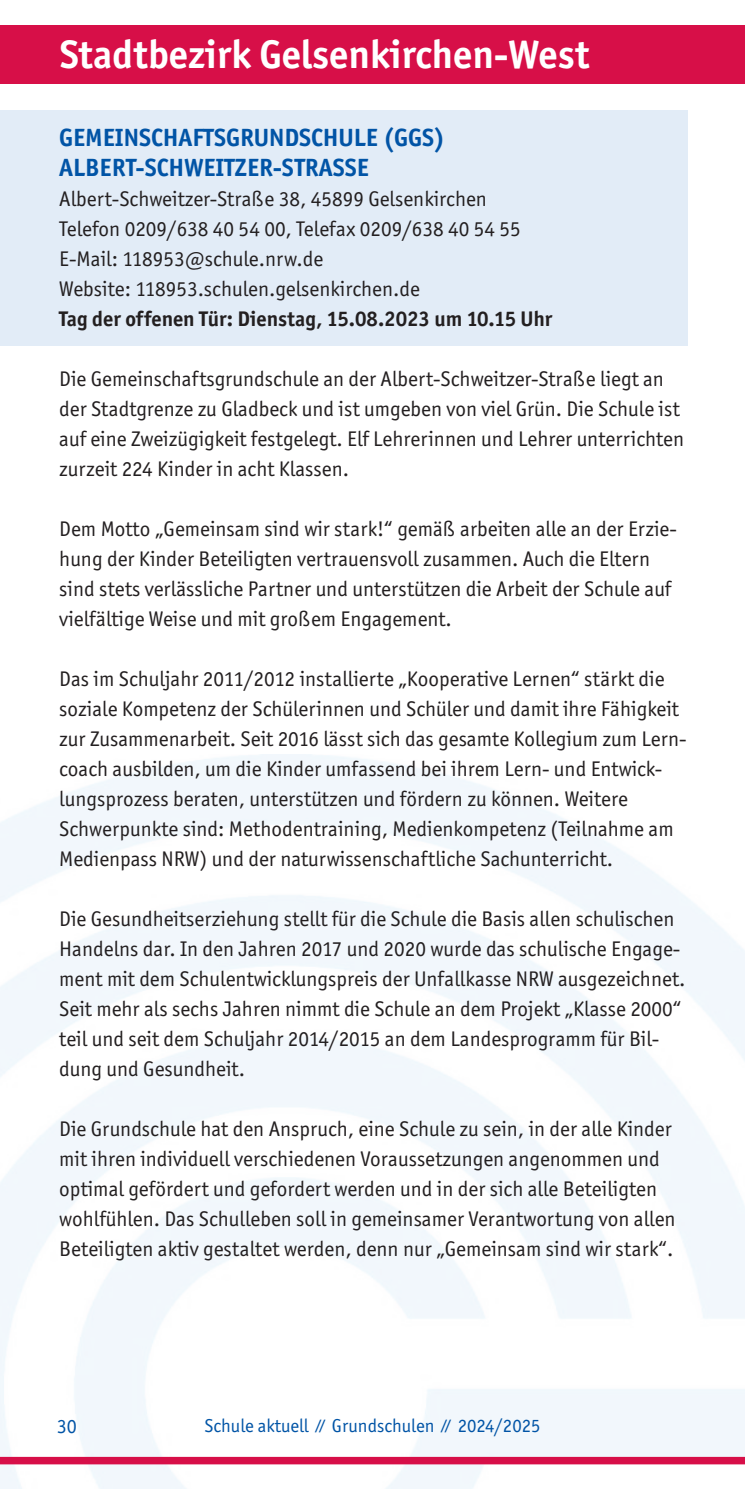
<style>
.page{position:relative;width:745px;height:1489px;background:#fff}
.page>*{position:absolute;margin:0;border:0;box-sizing:border-box;transform-origin:0 0}
.t1{font:700 40px "Officina Sans ITC Std";color:#fff}
.t2{font:700 25px/30px "Officina Sans ITC Std";color:#0154a6}
.t3{font:21.25px/30px "Officina Sans ITC Std";color:#231f20}
.t4{font:700 21.25px "Officina Sans ITC Std";color:#231f20}
.t5{font:20px "Officina Sans ITC Std";color:#0154a6}
.t6{font:18.75px "Officina Sans ITC Std";color:#0154a6}
</style>
<div class="page">
<div style="left:0;top:110px;width:687px;height:236px;background:#e2ecf7"></div>
<div style="left:0;top:25px;width:744px;height:58px;background:#d70f48"></div>
<div style="left:0;top:1456px;width:744px;height:8px;background:#d70f48"></div>
<h1 class="t1" style="left:60px;top:40px;width:531px">Stadtbezirk Gelsenkirchen-West</h1>
<p class="t2" style="left:59px;top:125px;width:387px">GEMEINSCHAFTSGRUNDSCHULE (GGS)<br>ALBERT-SCHWEITZER-STRASSE</p>
<p class="t3" style="left:59px;top:186px;width:462px">Albert-Schweitzer-Straße 38, 45899 Gelsenkirchen Telefon 0209/638 40 54 00, Telefax 0209/638 40 54 55<br>E-Mail: 118953@schule.nrw.de<br>Website: 118953.schulen.gelsenkirchen.de</p>
<p class="t4" style="left:59px;top:311px;width:494px">Tag der offenen Tür: Dienstag, 15.08.2023 um 10.15 Uhr</p>
<p class="t3" style="left:59px;top:366px;width:626px">Die Gemeinschaftsgrundschule an der Albert-Schweitzer-Straße liegt an der Stadtgrenze zu Gladbeck und ist umgeben von viel Grün. Die Schule ist auf eine Zweizügigkeit festgelegt. Elf Lehrerinnen und Lehrer unterrichten zurzeit 224 Kinder in acht Klassen.</p>
<p class="t3" style="left:59px;top:516px;width:618px">Dem Motto „Gemeinsam sind wir stark!“ gemäß arbeiten alle an der Erzie&shy;hung der Kinder Beteiligten vertrauensvoll zusammen. Auch die Eltern sind stets verlässliche Partner und unterstützen die Arbeit der Schule auf vielfältige Weise und mit großem Engagement.</p>
<p class="t3" style="left:59px;top:666px;width:628px">Das im Schuljahr 2011/2012 installierte „Kooperative Lernen“ stärkt die soziale Kompetenz der Schülerinnen und Schüler und damit ihre Fähigkeit zur Zusammenarbeit. Seit 2016 lässt sich das gesamte Kollegium zum Lern&shy;coach ausbilden, um die Kinder umfassend bei ihrem Lern- und Entwick&shy;lungsprozess beraten, unterstützen und fördern zu können. Weitere Schwerpunkte sind: Methodentraining, Medienkompetenz (Teilnahme am Medienpass NRW) und der naturwissenschaftliche Sachunterricht.</p>
<p class="t3" style="left:59px;top:906px;width:627px">Die Gesundheitserziehung stellt für die Schule die Basis allen schulischen Handelns dar. In den Jahren 2017 und 2020 wurde das schulische Engage&shy;ment mit dem Schulentwicklungspreis der Unfallkasse NRW ausgezeichnet.<br>Seit mehr als sechs Jahren nimmt die Schule an dem Projekt „Klasse 2000“ teil und seit dem Schuljahr 2014/2015 an dem Landesprogramm für Bil&shy;dung und Gesundheit.</p>
<p class="t3" style="left:59px;top:1116px;width:617px">Die Grundschule hat den Anspruch, eine Schule zu sein, in der alle Kinder mit ihren individuell verschiedenen Voraussetzungen angenommen und optimal gefördert und gefordert werden und in der sich alle Beteiligten wohlfühlen. Das Schulleben soll in gemeinsamer Verantwortung von allen Beteiligten aktiv gestaltet werden, denn nur „Gemeinsam sind wir stark“.</p>
<p class="t5" style="left:57px;top:1418px;width:21px">30</p>
<p class="t6" style="left:204px;top:1418px;width:337px">Schule aktuell ⁄⁄ Grundschulen ⁄⁄ 2024/2025</p>
</div>
